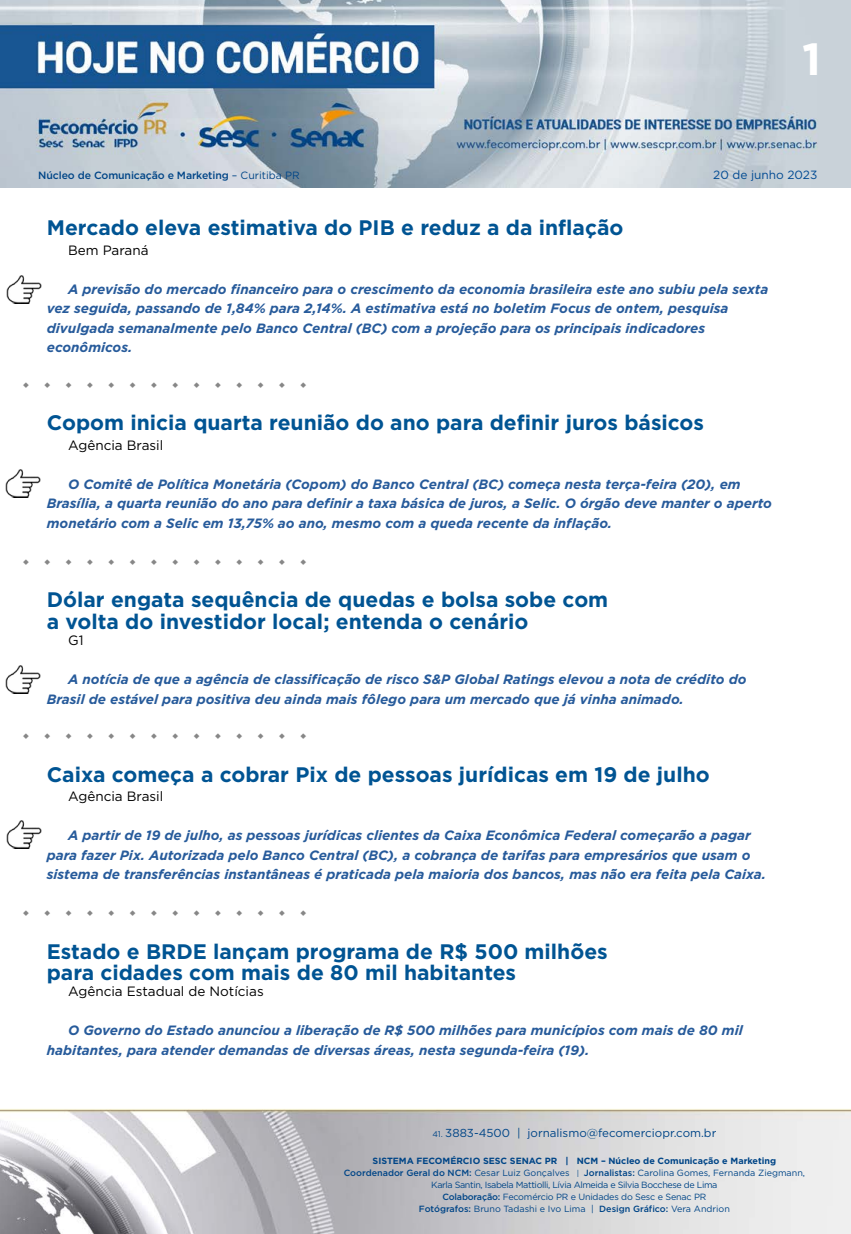
<style>
.page{position:relative;width:851px;height:1234px;background:#fff}
.page>*{position:absolute;margin:0;border:0;box-sizing:border-box;transform-origin:0 0}
.t1{font:700 45px "Gotham";color:#fff}
.t2{font:700 21px/21px "Gotham";color:#005493}
.t3{font:italic 700 13.5px/19.5px "Gotham";color:#275b9b}
.t4{font:13.5px "Gotham";color:#000}
.t5{font:11.85px "Gotham";color:#004a93}
.t6{font:11.55px "Gotham";color:#004587}
.t7{font:500 10.5px "Gotham";letter-spacing:-.01em;color:#004587}
.t8{font:9px/12px "Gotham";letter-spacing:-.02em;color:#004587;text-align:center}
.s1{font-weight:400}
.s2{font-size:8.25px}
.s3{font-weight:700}
.s4{font-weight:500}
.s5{font-size:7.65px}
</style>
<div class="page">
<img style="left:0;top:0;width:850px;height:188px">
<img style="left:0;top:1109px;width:850px;height:124px">
<img style="left:5px;top:665px;width:35px;height:28px">
<img style="left:6px;top:820px;width:35px;height:27px">
<img style="left:5px;top:469px;width:35px;height:28px">
<img style="left:6px;top:275px;width:35px;height:28px">
<h1 class="t1" style="left:802px;top:29px;width:20px">1</h1>
<p class="t7" style="left:38px;top:168px;width:263px">Núcleo de Comunicação e Marketing <span class="s1">– Curitiba PR</span></p>
<p class="t5" style="left:713px;top:167px;width:106px">20 de junho 2023</p>
<h2 class="t2" style="left:47px;top:217px;width:578px">Mercado eleva estimativa do PIB e reduz a da inflação</h2>
<p class="t4" style="left:68px;top:241px;width:82px">Bem Paraná</p>
<p class="t3" style="left:47px;top:279px;width:723px;text-indent:21px">A previsão do mercado financeiro para o crescimento da economia brasileira este ano subiu pela sexta vez seguida, passando de 1,84% para 2,14%. A estimativa está no boletim Focus de ontem, pesquisa divulgada semanalmente pelo Banco Central (BC) com a projeção para os principais indicadores econômicos.</p>
<h2 class="t2" style="left:47px;top:412px;width:658px">Copom inicia quarta reunião do ano para definir juros básicos</h2>
<p class="t4" style="left:68px;top:436px;width:97px">Agência Brasil</p>
<p class="t3" style="left:47px;top:474px;width:726px;text-indent:21px">O Comitê de Política Monetária (Copom) do Banco Central (BC) começa nesta terça-feira (20), em<br>Brasília, a quarta reunião do ano para definir a taxa básica de juros, a Selic. O órgão deve manter o aperto monetário com a Selic em 13,75% ao ano, mesmo com a queda recente da inflação.</p>
<h2 class="t2" style="left:47px;top:589px;width:563px">Dólar engata sequência de quedas e bolsa sobe com a volta do investidor local; entenda o cenário</h2>
<p class="t4" style="left:68px;top:631px;width:17px">G1</p>
<p class="t3" style="left:47px;top:669px;width:701px;text-indent:21px">A notícia de que a agência de classificação de risco S&amp;P Global Ratings elevou a nota de crédito do<br>Brasil de estável para positiva deu ainda mais fôlego para um mercado que já vinha animado.</p>
<h2 class="t2" style="left:47px;top:763px;width:664px">Caixa começa a cobrar Pix de pessoas jurídicas em 19 de julho</h2>
<p class="t4" style="left:68px;top:787px;width:97px">Agência Brasil</p>
<p class="t3" style="left:47px;top:825px;width:720px;text-indent:21px">A partir de 19 de julho, as pessoas jurídicas clientes da Caixa Econômica Federal começarão a pagar para fazer Pix. Autorizada pelo Banco Central (BC), a cobrança de tarifas para empresários que usam o sistema de transferências instantâneas é praticada pela maioria dos bancos, mas não era feita pela Caixa.</p>
<h2 class="t2" style="left:47px;top:940px;width:562px">Estado e BRDE lançam programa de R$ 500 milhões para cidades com mais de 80 mil habitantes</h2>
<p class="t4" style="left:68px;top:982px;width:197px">Agência Estadual de Notícias</p>
<p class="t3" style="left:47px;top:1020px;width:697px;text-indent:21px">O Governo do Estado anunciou a liberação de R$ 500 milhões para municípios com mais de 80 mil habitantes, para atender demandas de diversas áreas, nesta segunda-feira (19).</p>
<p class="t6" style="left:432px;top:1125px;width:285px"><span class="s2">41.</span> 3883-4500 | jornalismo@fecomerciopr.com.br</p>
<p class="t8" style="left:343px;top:1154px;width:463px"><span class="s3">SISTEMA FECOMÉRCIO SESC SENAC PR | NCM – Núcleo de Comunicação e Marketing </span><span class="s4">Coordenador Geral do NCM:</span> Cesar Luiz Gonçalves <span class="s5">|</span> <span class="s4">Jornalistas:</span> Carolina Gomes, Fernanda Ziegmann, Karla Santin, Isabela Mattiolli, Lívia Almeida e Silvia Bocchese de Lima<br><span class="s4">Colaboração:</span> Fecomércio PR e Unidades do Sesc e Senac PR<br><span class="s4">Fotógrafos:</span> Bruno Tadashi e Ivo Lima | <span class="s4">Design Gráfico:</span> Vera Andrion</p>
</div>
